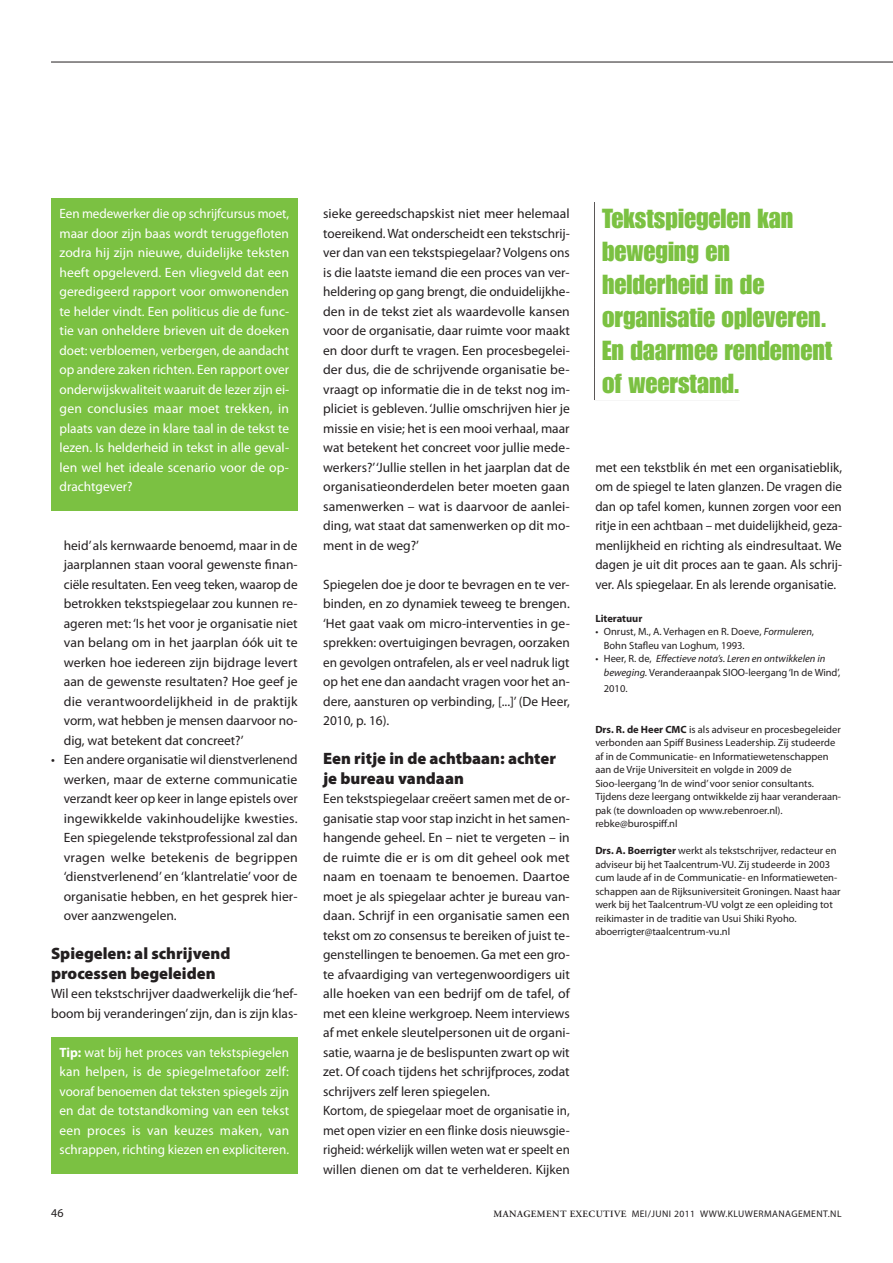
<style>
.page{position:relative;width:893px;height:1263px;background:#fff}
.page>*{position:absolute;margin:0;border:0;box-sizing:border-box;transform-origin:0 0}
.t1{font:27px/33px "Impact LT Std";color:#7bc142}
.t2{font:900 16.5px/19.5px "Myriad Pro";color:#231f20}
.t3{font:13.5px/19.5px "Myriad Pro";color:#231f20}
.t4{font:13.5px/19.5px "Myriad Pro";color:#fff;text-align:justify}
.t5{font:13.5px/19.5px "Myriad Pro";color:#231f20;text-align:justify;scale:.96 1}
.t6{font:12px "Myriad Pro";color:#231f20}
.t7{font:10.5px/13.5px "Myriad Pro";color:#231f20}
.t8{font:9.6px "Myriad Pro";letter-spacing:.045em;color:#231f20}
.s1{font-weight:700}
.s2{font-style:italic}
.s3{font-family:"Adobe Garamond Pro";font-weight:600}
</style>
<div class="page">
<hr style="left:51px;top:62px;width:842px;height:1px;background:#231f20">
<div style="left:51px;top:1037px;width:247px;height:137px;background:#7bc142"></div>
<div style="left:51px;top:199px;width:247px;height:312px;background:#7bc142"></div>
<p class="t4" style="left:60px;top:205px;width:231px">Een medewerker die op schrijfcursus moet, maar door zijn baas wordt teruggefloten zodra hij zijn nieuwe, duidelijke teksten heeft opgeleverd. Een vliegveld dat een geredigeerd rapport voor omwonenden te helder vindt. Een politicus die de func&shy;tie van onheldere brieven uit de doeken doet: verbloemen, verbergen, de aandacht op andere zaken richten. Een rapport over onderwijskwaliteit waaruit de lezer zijn ei&shy;gen conclusies maar moet trekken, in plaats van deze in klare taal in de tekst te lezen. Is helderheid in tekst in alle geval&shy;len wel het ideale scenario voor de op&shy;drachtgever?</p>
<p class="t3" style="left:64px;top:537px;width:236px">heid’ als kernwaarde benoemd, maar in de jaarplannen staan vooral gewenste finan&shy;ciële resultaten. Een veeg teken, waarop de betrokken tekstspiegelaar zou kunnen re&shy;ageren met: ‘Is het voor je organisatie niet van belang om in het jaarplan óók uit te werken hoe iedereen zijn bijdrage levert aan de gewenste resultaten? Hoe geef je die verantwoordelijkheid in de praktijk vorm, wat hebben je mensen daarvoor no&shy;dig, wat betekent dat concreet?’<br>Een andere organisatie wil dienstverlenend werken, maar de externe communicatie verzandt keer op keer in lange epistels over ingewikkelde vakinhoudelijke kwesties.<br>Een spiegelende tekstprofessional zal dan vragen welke betekenis de begrippen ‘dienstverlenend’ en ‘klantrelatie’ voor de organisatie hebben, en het gesprek hier&shy;over aanzwengelen.</p>
<p class="t2" style="left:51px;top:944px;width:181px">Spiegelen: al schrijvend processen begeleiden</p>
<p class="t3" style="left:51px;top:985px;width:248px">Wil een tekstschrijver daadwerkelijk die ‘hef&shy;boom bij veranderingen’ zijn, dan is zijn klas-</p>
<p class="t4" style="left:60px;top:1044px;width:231px"><span class="s1">Tip:</span> wat bij het proces van tekstspiegelen kan helpen, is de spiegelmetafoor zelf: vooraf benoemen dat teksten spiegels zijn en dat de totstandkoming van een tekst een proces is van keuzes maken, van schrappen, richting kiezen en expliciteren.</p>
<p class="t3" style="left:323px;top:205px;width:248px;text-align:justify">sieke gereedschapskist niet meer helemaal toereikend. Wat onderscheidt een tekstschrij&shy;ver dan van een tekstspiegelaar? Volgens ons is die laatste iemand die een proces van ver&shy;heldering op gang brengt, die onduidelijkhe&shy;den in de tekst ziet als waardevolle kansen voor de organisatie, daar ruimte voor maakt en door durft te vragen. Een procesbegelei&shy;der dus, die de schrijvende organisatie be&shy;vraagt op informatie die in de tekst nog im&shy;pliciet is gebleven. ‘Jullie omschrijven hier je missie en visie; het is een mooi verhaal, maar wat betekent het concreet voor jullie mede&shy;werkers?’‘Jullie stellen in het jaarplan dat de organisatieonderdelen beter moeten gaan samenwerken – wat is daarvoor de aanlei&shy;ding, wat staat dat samenwerken op dit mo&shy;ment in de weg?’</p>
<p class="t3" style="left:323px;top:576px;width:248px;text-align:justify">Spiegelen doe je door te bevragen en te ver&shy;binden, en zo dynamiek teweeg te brengen. ‘Het gaat vaak om micro-interventies in ge&shy;sprekken: overtuigingen bevragen, oorzaken en gevolgen ontrafelen, als er veel nadruk ligt op het ene dan aandacht vragen voor het an&shy;dere, aansturen op verbinding, [...]’ (De Heer, 2010, p. 16).</p>
<p class="t2" style="left:323px;top:749px;width:234px">Een ritje in de achtbaan: achter je bureau vandaan</p>
<p class="t3" style="left:323px;top:790px;width:248px">Een tekstspiegelaar creëert samen met de or&shy;ganisatie stap voor stap inzicht in het samen&shy;hangende geheel. En – niet te vergeten – in de ruimte die er is om dit geheel ook met naam en toenaam te benoemen. Daartoe moet je als spiegelaar achter je bureau van&shy;daan. Schrijf in een organisatie samen een tekst om zo consensus te bereiken of juist te&shy;genstellingen te benoemen. Ga met een gro&shy;te afvaardiging van vertegenwoordigers uit alle hoeken van een bedrijf om de tafel, of met een kleine werkgroep. Neem interviews af met enkele sleutelpersonen uit de organi&shy;satie, waarna je de beslispunten zwart op wit zet. Of coach tijdens het schrijfproces, zodat schrijvers zelf leren spiegelen.<br>Kortom, de spiegelaar moet de organisatie in, met open vizier en een flinke dosis nieuwsgie&shy;righeid: wérkelijk willen weten wat er speelt en willen dienen om dat te verhelderen. Kijken</p>
<p class="t1" style="left:602px;top:203px;width:232px">Tekstspiegelen kan beweging en helderheid in de organisatie opleveren.<br>En daarmee rendement of weerstand.</p>
<p class="t5" style="left:595px;top:459px;width:259px">met een tekstblik én met een organisatieblik, om de spiegel te laten glanzen. De vragen die dan op tafel komen, kunnen zorgen voor een ritje in een achtbaan – met duidelijkheid, geza&shy;menlijkheid en richting als eindresultaat. We dagen je uit dit proces aan te gaan. Als schrij&shy;ver. Als spiegelaar. En als lerende organisatie.</p>
<p class="t7" style="left:604px;top:612px;width:238px;text-indent:-9px"><span class="s1">Literatuur<br></span>Onrust, M., A. Verhagen en R. Doeve, <span class="s2">Formuleren</span>,<br>Bohn Stafleu van Loghum, 1993.<br>Heer, R. de, <span class="s2">Effectieve nota’s. Leren en ontwikkelen in beweging.</span> Veranderaanpak SIOO-leergang ‘In de Wind’,</p>
<p class="t7" style="left:604px;top:683px;width:25px">2010.</p>
<p class="t7" style="left:595px;top:723px;width:247px"><span class="s1">Drs. R. de Heer CMC</span> is als adviseur en procesbegeleider verbonden aan Spiff Business Leadership. Zij studeerde af in de Communicatie- en Informatiewetenschappen aan de Vrije Universiteit en volgde in 2009 de Sioo-leergang ‘In de wind’ voor senior consultants.<br>Tijdens deze leergang ontwikkelde zij haar veranderaan&shy;pak (te downloaden op www.rebenroer.nl). rebke@burospiff.nl</p>
<p class="t7" style="left:595px;top:845px;width:247px"><span class="s1">Drs. A. Boerrigter</span> werkt als tekstschrijver, redacteur en adviseur bij het Taalcentrum-VU. Zij studeerde in 2003 cum laude af in de Communicatie- en Informatieweten&shy;schappen aan de Rijksuniversiteit Groningen. Naast haar werk bij het Taalcentrum-VU volgt ze een opleiding tot reikimaster in de traditie van Usui Shiki Ryoho. aboerrigter@taalcentrum-vu.nl</p>
<p class="t6" style="left:51px;top:1208px;width:14px">46</p>
<p class="t8" style="left:493px;top:1208px;width:350px"><span class="s3">MANAGEMENT EXECUTIVE</span> MEI/JUNI 2011 WWW.KLUWERMANAGEMENT.NL</p>
</div>
